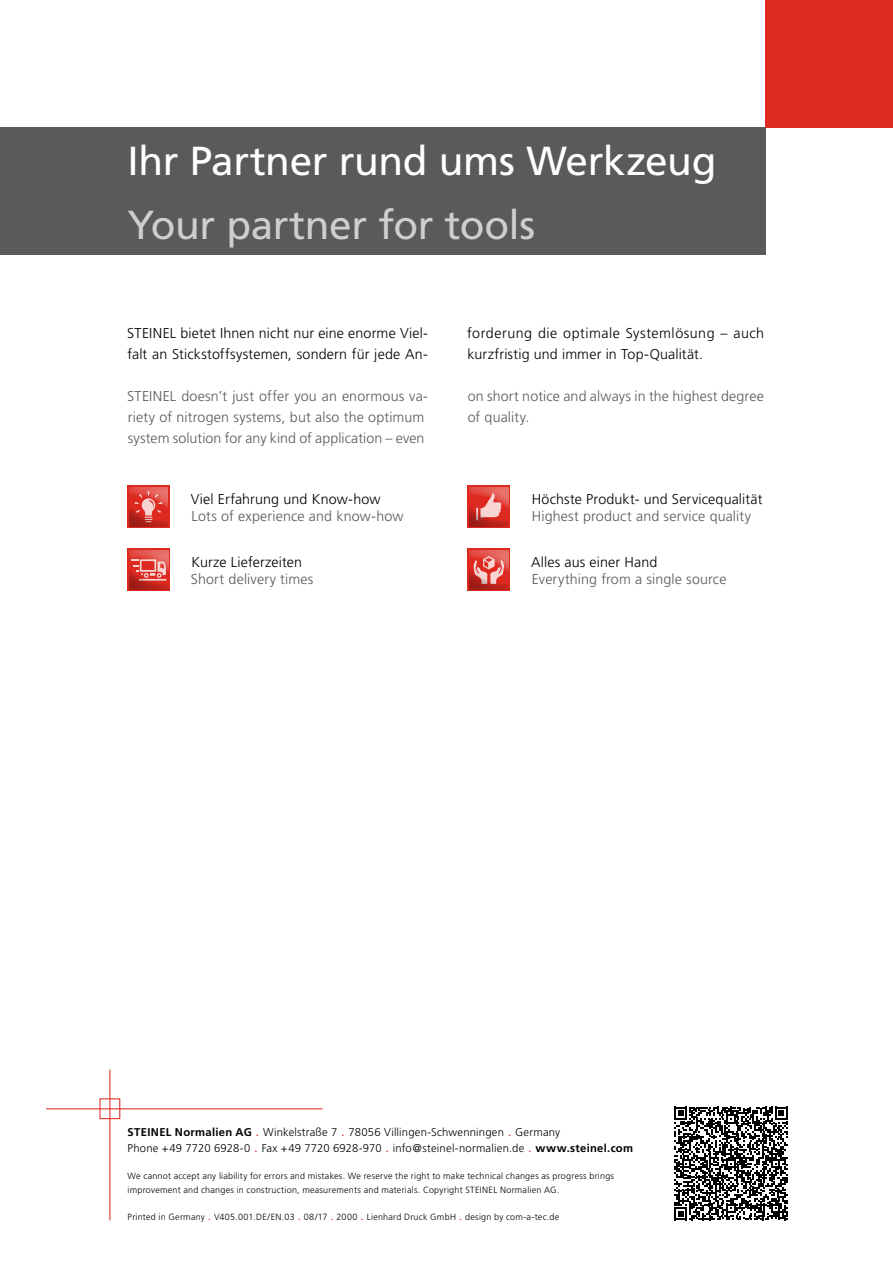
<style>
.page{position:relative;width:893px;height:1263px;background:#fff}
.page>*{position:absolute;margin:0;border:0;box-sizing:border-box;transform-origin:0 0}
.t1{font:40.5px "Frutiger";letter-spacing:-.01em;color:#fff}
.t2{font:40.5px "Frutiger";letter-spacing:-.01em;color:#cececf}
.t3{font:300 14.25px/21px "Frutiger";letter-spacing:.01em;color:#5b5a59}
.t4{font:300 14.25px/21px "Frutiger";letter-spacing:.01em;color:#000}
.t5{font:300 14.25px/21px "Frutiger";letter-spacing:.03em;color:#000}
.t6{font:300 11.25px/15.8px "Frutiger";letter-spacing:.02em;color:#000}
.t7{font:300 9px/13.5px "Frutiger";letter-spacing:.025em;color:#000}
.s1{font-weight:700}
.s2{font-size:15.75px;color:#dd2920}
.s3{font-size:13.5px;color:#dd2920}
</style>
<div class="page">
<div style="left:765px;top:0;width:128px;height:128px;background:#dd2920"></div>
<svg style="left:674px;top:1107px;width:114px;height:113px"></svg>
<div style="left:0;top:128px;width:765px;height:63px;background:#5b5a59"></div>
<div style="left:100px;top:1098px;width:20px;height:21px;border:1px solid #dd2920"></div>
<hr style="left:46px;top:1108px;width:277px;height:1px;background:#dd2920">
<hr style="left:109px;top:1069px;width:1px;height:151px;background:#dd2920">
<div style="left:127px;top:549px;width:43px;height:42px;background:linear-gradient(to right,#971c15,#c0231b)"></div>
<svg style="left:129px;top:550px;width:39px;height:39px;background:#d9544e"></svg>
<svg style="left:128px;top:486px;width:42px;height:42px"></svg>
<svg style="left:129px;top:487px;width:39px;height:39px;background:#d94d46"></svg>
<svg style="left:468px;top:549px;width:42px;height:42px"></svg>
<svg style="left:469px;top:550px;width:39px;height:39px;background:#db5c55"></svg>
<svg style="left:468px;top:486px;width:42px;height:42px"></svg>
<svg style="left:469px;top:487px;width:39px;height:39px;background:#da5751"></svg>
<div style="left:0;top:191px;width:765px;height:64px;background:#5b5a59"></div>
<h1 class="t1" style="left:128px;top:137px;width:590px">Ihr Partner rund ums Werkzeug</h1>
<h1 class="t2" style="left:128px;top:201px;width:409px">Your partner for tools</h1>
<h2 class="t4" style="left:127px;top:322px;width:302px">STEINEL bietet Ihnen nicht nur eine enorme Viel&shy;falt an Stickstoffsystemen, sondern für jede An-</h2>
<h2 class="t5" style="left:467px;top:322px;width:299px">forderung die optimale Systemlösung – auch kurzfristig und immer in Top-Qualität.</h2>
<h2 class="t3" style="left:127px;top:385px;width:302px">STEINEL doesn’t just offer you an enormous va&shy;riety of nitrogen systems, but also the optimum system solution for any kind of application – even</h2>
<h2 class="t3" style="left:468px;top:385px;width:298px">on short notice and always in the highest degree of quality.</h2>
<h2 class="t4" style="left:191px;top:488px;width:191px">Viel Erfahrung und Know-how</h2>
<h2 class="t4" style="left:532px;top:488px;width:232px">Höchste Produkt- und Servicequalität</h2>
<h2 class="t3" style="left:192px;top:505px;width:213px">Lots of experience and know-how</h2>
<h2 class="t3" style="left:532px;top:505px;width:221px">Highest product and service quality</h2>
<h2 class="t4" style="left:191px;top:551px;width:112px">Kurze Lieferzeiten</h2>
<h2 class="t4" style="left:531px;top:551px;width:128px">Alles aus einer Hand</h2>
<h2 class="t3" style="left:191px;top:568px;width:124px">Short delivery times</h2>
<h2 class="t3" style="left:532px;top:568px;width:196px">Everything from a single source</h2>
<p class="t6" style="left:128px;top:1124px;width:507px"><span class="s1">STEINEL Normalien AG</span> <span class="s2">.</span> Winkelstraße 7 <span class="s2">.</span> 78056 Villingen-Schwenningen <span class="s2">.</span> Germany<br>Phone +49 7720 6928-0 <span class="s2">.</span> Fax +49 7720 6928-970 <span class="s2">.</span> info@steinel-normalien.de <span class="s2">.</span> <span class="s1">www.steinel.com</span></p>
<p class="t7" style="left:128px;top:1169px;width:488px">We cannot accept any liability for errors and mistakes. We reserve the right to make technical changes as progress brings improvement and changes in construction, measurements and materials. Copyright STEINEL Normalien AG.</p>
<p class="t7" style="left:128px;top:1210px;width:433px">Printed in Germany <span class="s3">.</span> V405.001.DE/EN.03 <span class="s3">.</span> 08/17 <span class="s3">.</span> 2000 <span class="s3">.</span> Lienhard Druck GmbH <span class="s3">.</span> design by com-a-tec.de</p>
</div>
